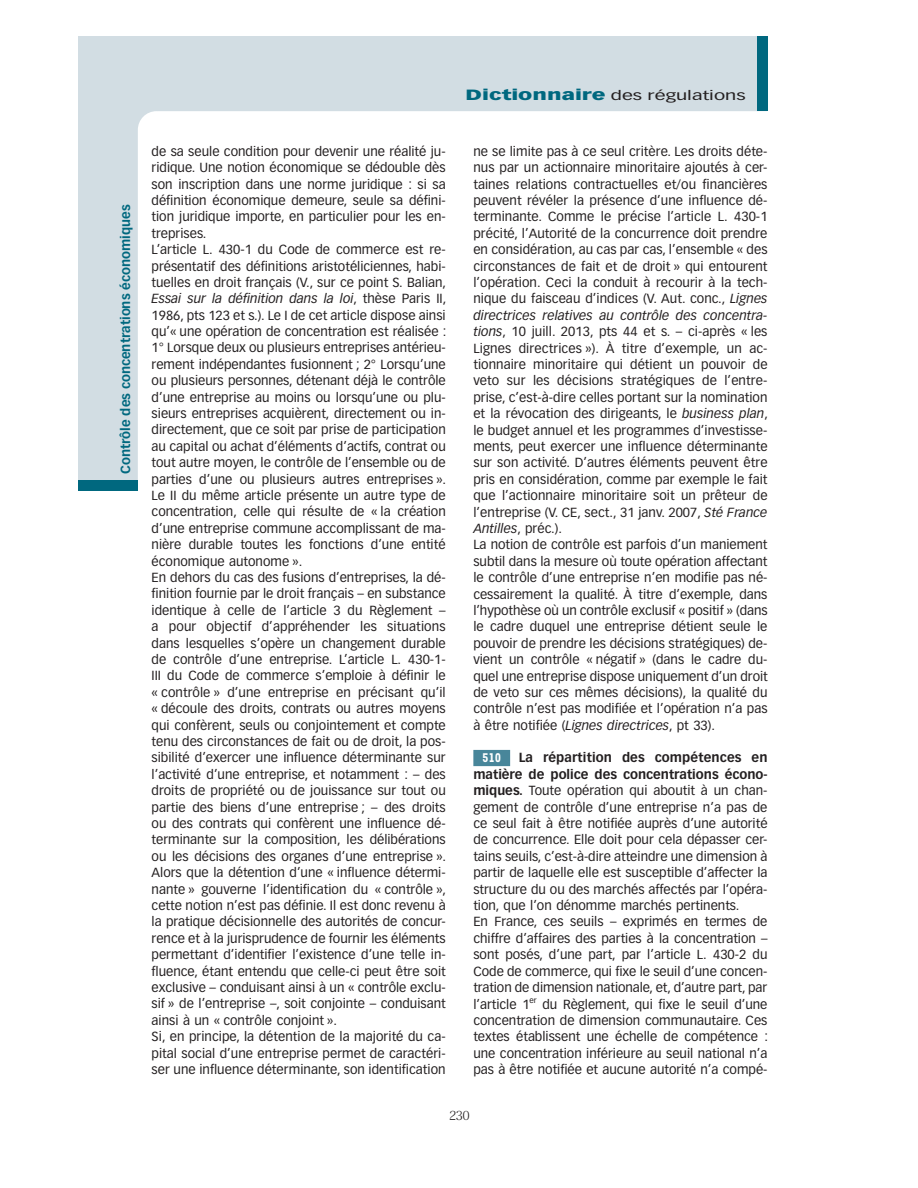
<style>
.page{position:relative;width:918px;height:1188px;background:#fff}
.page>*{position:absolute;margin:0;border:0;box-sizing:border-box;transform-origin:0 0}
.t1{font:12.9px/16.4px "Vectora LT Std";color:#231f20}
.t2{font:700 12.9px "Vectora LT Std";color:#00687f}
.t3{font:12.9px "Vectora LT Std";color:#231f20;scale:1.5 1}
.t4{font:300 12.9px "Versailles LT Std";color:#231f20}
.s1{font-weight:900;font-size:14.55px;color:#00687f}
.s2{font-style:italic}
.s3{font-family:"Tarzana Narrow";font-weight:700;font-size:14.55px;color:#fff}
.s4{font-weight:700}
</style>
<div class="page">
<svg style="left:79px;top:37px;width:678px;height:443px"></svg>
<div style="left:757px;top:37px;width:11px;height:74px;background:#00687f"></div>
<div style="left:79px;top:480px;width:59px;height:10px;background:#00687f"></div>
<div style="left:473px;top:750px;width:37px;height:16px;background:#48869a"></div>
<p class="t2" style="left:118px;top:474px;width:271px;rotate:-90deg">Contrôle des concentrations économiques</p>
<p class="t3" style="left:466px;top:88px;width:188px"><span class="s1">Dictionnaire</span> des régulations</p>
<p class="t1" style="left:152px;top:143px;width:296px">de sa seule condition pour devenir une réalité ju&shy;ridique. Une notion économique se dédouble dès son inscription dans une norme juridique : si sa définition économique demeure, seule sa défini&shy;tion juridique importe, en particulier pour les en&shy;treprises.<br>L’article L. 430-1 du Code de commerce est re&shy;présentatif des définitions aristotéliciennes, habi&shy;tuelles en droit français (V., sur ce point S. Balian, <span class="s2">Essai sur la définition dans la loi</span>, thèse Paris II, 1986, pts 123 et s.). Le I de cet article dispose ainsi qu’« une opération de concentration est réalisée :<br>1° Lorsque deux ou plusieurs entreprises antérieu&shy;rement indépendantes fusionnent ; 2° Lorsqu’une ou plusieurs personnes, détenant déjà le contrôle d’une entreprise au moins ou lorsqu’une ou plu&shy;sieurs entreprises acquièrent, directement ou in&shy;directement, que ce soit par prise de participation au capital ou achat d’éléments d’actifs, contrat ou tout autre moyen, le contrôle de l’ensemble ou de parties d’une ou plusieurs autres entreprises ».<br>Le II du même article présente un autre type de concentration, celle qui résulte de « la création d’une entreprise commune accomplissant de ma&shy;nière durable toutes les fonctions d’une entité économique autonome ».<br>En dehors du cas des fusions d’entreprises, la dé&shy;finition fournie par le droit français – en substance identique à celle de l’article 3 du Règlement – a pour objectif d’appréhender les situations dans lesquelles s’opère un changement durable de contrôle d’une entreprise. L’article L. 430-1- III du Code de commerce s’emploie à définir le « contrôle » d’une entreprise en précisant qu’il « découle des droits, contrats ou autres moyens qui confèrent, seuls ou conjointement et compte tenu des circonstances de fait ou de droit, la pos&shy;sibilité d’exercer une influence déterminante sur l’activité d’une entreprise, et notamment : – des droits de propriété ou de jouissance sur tout ou partie des biens d’une entreprise ; – des droits ou des contrats qui confèrent une influence dé&shy;terminante sur la composition, les délibérations ou les décisions des organes d’une entreprise ».<br>Alors que la détention d’une « influence détermi&shy;nante » gouverne l’identification du « contrôle », cette notion n’est pas définie. Il est donc revenu à la pratique décisionnelle des autorités de concur&shy;rence et à la jurisprudence de fournir les éléments permettant d’identifier l’existence d’une telle in&shy;fluence, étant entendu que celle- ci peut être soit exclusive – conduisant ainsi à un « contrôle exclu&shy;sif » de l’entreprise –, soit conjointe – conduisant ainsi à un « contrôle conjoint ».<br>Si, en principe, la détention de la majorité du ca&shy;pital social d’une entreprise permet de caractéri&shy;ser une influence déterminante, son identification</p>
<p class="t1" style="left:473px;top:143px;width:296px">ne se limite pas à ce seul critère. Les droits déte&shy;nus par un actionnaire minoritaire ajoutés à cer&shy;taines relations contractuelles et/ou financières peuvent révéler la présence d’une influence dé&shy;terminante. Comme le précise l’article L. 430-1 précité, l’Autorité de la concurrence doit prendre en considération, au cas par cas, l’ensemble « des circonstances de fait et de droit » qui entourent l’opération. Ceci la conduit à recourir à la tech&shy;nique du faisceau d’indices (V. Aut. conc., <span class="s2">Lignes directrices relatives au contrôle des concentra&shy;tions</span>, 10 juill. 2013, pts 44 et s. – ci- après « les Lignes directrices »). À titre d’exemple, un ac&shy;tionnaire minoritaire qui détient un pouvoir de veto sur les décisions stratégiques de l’entre&shy;prise, c’est- à- dire celles portant sur la nomination et la révocation des dirigeants, le <span class="s2">business plan</span>, le budget annuel et les programmes d’investisse&shy;ments, peut exercer une influence déterminante sur son activité. D’autres éléments peuvent être pris en considération, comme par exemple le fait que l’actionnaire minoritaire soit un prêteur de l’entreprise (V. CE, sect., 31 janv. 2007, <span class="s2">Sté France Antilles</span>, préc.).<br>La notion de contrôle est parfois d’un maniement subtil dans la mesure où toute opération affectant le contrôle d’une entreprise n’en modifie pas né&shy;cessairement la qualité. À titre d’exemple, dans l’hypothèse où un contrôle exclusif « positif » (dans le cadre duquel une entreprise détient seule le pouvoir de prendre les décisions stratégiques) de&shy;vient un contrôle « négatif » (dans le cadre du&shy;quel une entreprise dispose uniquement d’un droit de veto sur ces mêmes décisions), la qualité du contrôle n’est pas modifiée et l’opération n’a pas à être notifiée (<span class="s2">Lignes directrices</span>, pt 33).</p>
<p class="t1" style="left:473px;top:750px;width:296px;text-indent:9px"><span class="s3">510</span> <span class="s4">La répartition des compétences en matière de police des concentrations écono&shy;miques.</span> Toute opération qui aboutit à un chan&shy;gement de contrôle d’une entreprise n’a pas de ce seul fait à être notifiée auprès d’une autorité de concurrence. Elle doit pour cela dépasser cer&shy;tains seuils, c’est- à- dire atteindre une dimension à partir de laquelle elle est susceptible d’affecter la structure du ou des marchés affectés par l’opéra&shy;tion, que l’on dénomme marchés pertinents.<br>En France, ces seuils – exprimés en termes de chiffre d’affaires des parties à la concentration – sont posés, d’une part, par l’article L. 430-2 du Code de commerce, qui fixe le seuil d’une concen&shy;tration de dimension nationale, et, d’autre part, par l’article 1<sup>er</sup> du Règlement, qui fixe le seuil d’une concentration de dimension communautaire. Ces textes établissent une échelle de compétence : une concentration inférieure au seuil national n’a pas à être notifiée et aucune autorité n’a compé-</p>
<p class="t4" style="left:449px;top:1108px;width:22px">230</p>
</div>
